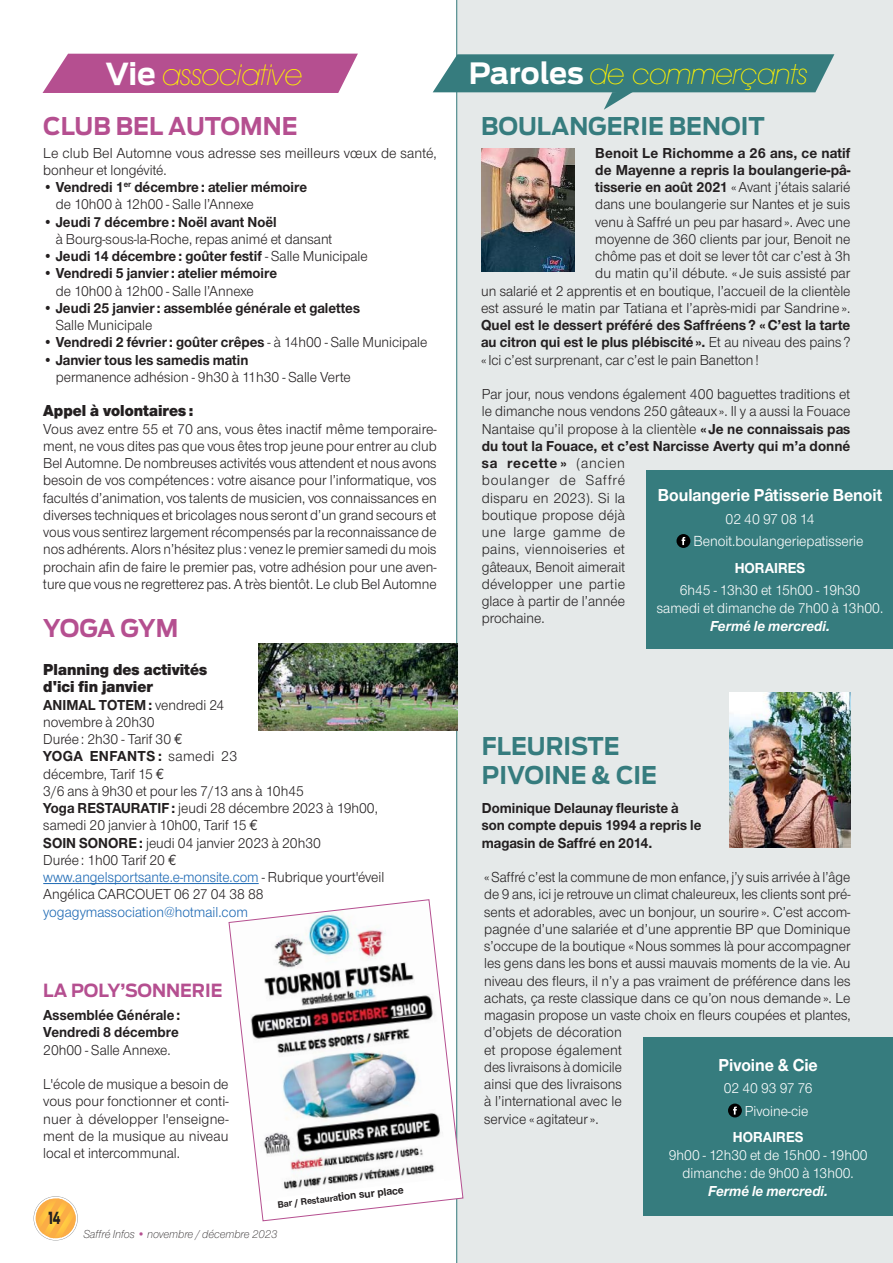
<style>
.page{position:relative;width:893px;height:1263px;background:#fff}
.page>*{position:absolute;margin:0;border:0;box-sizing:border-box;transform-origin:0 0}
.t1{font:italic 200 28.95px "Avant Garde IT Cby BT";color:#fff200}
.t2{font:italic 200 28.05px "Avant Garde IT Cby BT";color:#fff200}
.t3{font:700 24.3px/29.1px "Antenna";color:#367c7e;scale:.95 1}
.t4{font:700 24.3px "Antenna";color:#b54f90;scale:.95 1}
.t5{font:700 18px "Nimbus Sans Novus T";color:#fff;scale:.95 1}
.t6{font:700 18px "Antenna";color:#b54f90;scale:.95 1}
.t7{font:900 16.5px/17.2px "Nimbus Sans Novus T";color:#231f20;scale:.95 1}
.t8{font:900 16.5px "Antenna";color:#231f20;scale:.65 1}
.t9{font:15.15px/22.5px "Nimbus Sans Novus T";color:#fff;scale:.95 1}
.t10{font:15px/17.2px "Nimbus Sans Novus T";color:#231f20;scale:.95 1}
.t11{font:15px/17.2px "Nimbus Sans Novus T";color:#231f20}
.t12{font:15px/17.2px "Nimbus Sans Novus T";color:#231f20;scale:.94 1}
.t13{font:700 15px/17.2px "Nimbus Sans Novus T";color:#231f20;scale:.95 1}
.t14{font:15px/17.2px "Nimbus Sans Novus T";color:#231f20;scale:.96 1}
.t15{font:700 15px/17.2px "Nimbus Sans Novus T";color:#231f20;text-align:justify;scale:.96 1}
.t16{font:15px/18px "Nimbus Sans Novus T";color:#fff;text-align:center;scale:.95 1}
.t17{font:italic 700 15px "Nimbus Sans Novus T";color:#fff;scale:.95 1}
.t18{font:15px "Nimbus Sans Novus T";color:#1d69b4;scale:.95 1}
.t19{font:700 15px "Nimbus Sans Novus T";color:#fff;scale:.95 1}
.t20{font:italic 300 12px "Nimbus Sans Novus T";color:#231f20;scale:.95 1}
.t21{font:700 11.55px "Nimbus Sans Novus T";color:#231f20;scale:.95 1}
.t22{font:700 9.75px "Nimbus Sans Novus T";color:#231f20;scale:.95 1}
.s1{font-family:"Antenna";font-weight:700;font-style:normal;font-size:30.15px;color:#fff}
.s2{font-weight:400}
.s3{font-weight:700}
.s4{font-family:"Euro Mono"}
.s5{color:#1d69b4}
.s6{color:#b54f90}
.s7{font-family:"Antenna";font-weight:700;font-style:normal;font-size:29.1px;color:#fff}
</style>
<div class="page">
<svg style="left:34px;top:1196px;width:44px;height:44px"></svg>
<svg style="left:34px;top:1196px;width:43px;height:44px"></svg>
<svg style="left:36px;top:1198px;width:40px;height:40px"></svg>
<div style="left:457px;top:0;width:436px;height:1263px;background:#e5e9e9"></div>
<svg style="left:43px;top:54px;width:315px;height:39px;background:#ba5b97"></svg>
<hr style="left:43px;top:883px;width:216px;height:1px;background:#1d69b4">
<hr style="left:456px;top:0;width:1px;height:1263px;background:#367c7e">
<img style="left:259px;top:643px;width:198px;height:87px">
<img style="left:228px;top:899px;width:236px;height:322px">
<svg style="left:277px;top:1178px;width:168px;height:30px"></svg>
<img style="left:482px;top:149px;width:92px;height:122px">
<div style="left:646px;top:470px;width:247px;height:178px;background:#367c7e"></div>
<svg style="left:676px;top:534px;width:14px;height:14px"></svg>
<img style="left:729px;top:692px;width:121px;height:156px">
<div style="left:643px;top:1037px;width:250px;height:179px;background:#367c7e"></div>
<svg style="left:728px;top:1103px;width:14px;height:14px"></svg>
<svg style="left:433px;top:54px;width:401px;height:56px"></svg>
<h1 class="t1" style="left:105px;top:64px;width:198px"><span class="s1">Vie</span> associative</h1>
<h3 class="t4" style="left:43px;top:116px;width:269px">CLUB BEL AUTOMNE</h3>
<p class="t11" style="left:43px;top:145px;width:395px">Le club Bel Automne vous adresse ses meilleurs vœux de santé, bonheur et longévité.</p>
<p class="t13" style="left:56px;top:180px;width:266px;text-indent:-13px">• Vendredi 1<sup>er</sup> décembre : atelier mémoire <span class="s2">de 10h00 à 12h00 - Salle l’Annexe</span></p>
<p class="t13" style="left:43px;top:214px;width:247px">• Jeudi 7 décembre : Noël avant Noël</p>
<p class="t10" style="left:56px;top:231px;width:293px">à Bourg-sous-la-Roche, repas animé et dansant</p>
<p class="t13" style="left:43px;top:249px;width:343px">• Jeudi 14 décembre : goûter festif <span class="s2">- Salle Municipale</span></p>
<p class="t13" style="left:43px;top:266px;width:248px">• Vendredi 5 janvier : atelier mémoire</p>
<p class="t10" style="left:56px;top:283px;width:210px">de 10h00 à 12h00 - Salle l’Annexe</p>
<p class="t13" style="left:43px;top:300px;width:335px">• Jeudi 25 janvier : assemblée générale et galettes</p>
<p class="t10" style="left:56px;top:318px;width:103px">Salle Municipale</p>
<p class="t13" style="left:43px;top:335px;width:406px">• Vendredi 2 février : goûter crêpes <span class="s2">- à 14h00 - Salle Municipale</span></p>
<p class="t13" style="left:43px;top:352px;width:218px">• Janvier tous les samedis matin</p>
<p class="t10" style="left:56px;top:369px;width:312px">permanence adhésion - 9h30 à 11h30 - Salle Verte</p>
<p class="t7" style="left:43px;top:403px;width:160px">Appel à volontaires :</p>
<p class="t11" style="left:43px;top:421px;width:395px;text-align:justify">Vous avez entre 55 et 70 ans, vous êtes inactif même temporaire&shy;ment, ne vous dites pas que vous êtes trop jeune pour entrer au club Bel Automne. De nombreuses activités vous attendent et nous avons besoin de vos compétences : votre aisance pour l’informatique, vos facultés d’animation, vos talents de musicien, vos connaissances en diverses techniques et bricolages nous seront d’un grand secours et vous vous sentirez largement récompensés par la reconnaissance de nos adhérents. Alors n’hésitez plus : venez le premier samedi du mois prochain afin de faire le premier pas, votre adhésion pour une aven&shy;ture que vous ne regretterez pas. A très bientôt. Le club Bel Automne</p>
<h3 class="t4" style="left:43px;top:618px;width:144px">YOGA GYM</h3>
<p class="t7" style="left:43px;top:661px;width:174px">Planning des activités d'ici fin janvier</p>
<p class="t10" style="left:43px;top:697px;width:360px"><span class="s3">ANIMAL TOTEM :</span> vendredi 24<br>novembre à 20h30<br>Durée : 2h30 - Tarif 30 <span class="s4">€<br></span><span class="s3">YOGA ENFANTS :</span> samedi 23<br>décembre, Tarif 15 <span class="s4">€<br></span>3/6 ans à 9h30 et pour les 7/13 ans à 10h45<br><span class="s3">Yoga RESTAURATIF :</span> jeudi 28 décembre 2023 à 19h00, samedi 20 janvier à 10h00, Tarif 15 <span class="s4">€<br></span><span class="s3">SOIN SONORE :</span> jeudi 04 janvier 2023 à 20h30<br>Durée : 1h00 Tarif 20 <span class="s4">€ </span><span class="s5">www.angelsportsante.e-monsite.com</span> - Rubrique yourt'éveil<br>Angélica CARCOUET 06 27 04 38 88</p>
<p class="t18" style="left:43px;top:906px;width:217px">yogagymassociation@hotmail.com</p>
<p class="t6" style="left:43px;top:983px;width:190px">LA POLY’SONNERIE</p>
<p class="t13" style="left:43px;top:1008px;width:146px">Assemblée Générale :<br>Vendredi 8 décembre</p>
<p class="t10" style="left:43px;top:1042px;width:136px">20h00 - Salle Annexe.</p>
<p class="t10" style="left:43px;top:1077px;width:197px;text-align:justify">L'école de musique a besoin de vous pour fonctionner et conti&shy;nuer à développer l'enseigne&shy;ment de la musique au niveau local et intercommunal.</p>
<p class="t8" style="left:48px;top:1209px;width:20px">14</p>
<p class="t21" style="left:337px;top:1193px;width:71px;rotate:-7deg">tion sur place</p>
<p class="t22" style="left:277px;top:1200px;width:65px;rotate:-6deg">Bar / Restaura</p>
<p class="t20" style="left:83px;top:1227px;width:206px">Saffré Infos <span class="s6">•</span> novembre / décembre 2023</p>
<h2 class="t2" style="left:469px;top:64px;width:340px"><span class="s7">Paroles</span> de commerçants</h2>
<h3 class="t3" style="left:481px;top:113px;width:300px">BOULANGERIE BENOIT</h3>
<p class="t10" style="left:481px;top:145px;width:390px;text-align:right"><span class="s3">Benoit Le Richomme a 26 ans, ce natif<br>de Mayenne a repris la boulangerie-pâ-<br>tisserie en août 2021</span> « Avant j’étais salarié<br>dans une boulangerie sur Nantes et je suis<br>venu à Saffré un peu par hasard ». Avec une<br>moyenne de 360 clients par jour, Benoit ne<br>chôme pas et doit se lever tôt car c’est à 3h<br>du matin qu’il débute. « Je suis assisté par<br>un salarié et 2 apprentis et en boutique, l’accueil de la clientèle est assuré le matin par Tatiana et l’après-midi par Sandrine ».</p>
<p class="t15" style="left:481px;top:318px;width:386px">Quel est le dessert préféré des Saffréens ? « C’est la tarte au citron qui est le plus plébiscité ». <span class="s2">Et au niveau des pains ? « Ici c’est surprenant, car c’est le pain Banetton !</span></p>
<p class="t14" style="left:482px;top:387px;width:385px">Par jour, nous vendons également 400 baguettes traditions et le dimanche nous vendons 250 gâteaux ». Il y a aussi la Fouace<br>Nantaise qu’il propose à la clientèle <span class="s3">« Je ne connaissais pas du tout la Fouace, et c’est Narcisse Averty qui m’a donné sa recette »</span> (ancien<br>boulanger de Saffré<br>disparu en 2023). Si la<br>boutique propose déjà<br>une large gamme de<br>pains, viennoiseries et<br>gâteaux, Benoit aimerait<br>développer une partie<br>glace à partir de l’année<br>prochaine.</p>
<p class="t5" style="left:658px;top:488px;width:238px">Boulangerie Pâtisserie Benoit</p>
<p class="t9" style="left:693px;top:509px;width:181px;text-indent:32px">02 40 97 08 14<br>Benoit.boulangeriepatisserie</p>
<p class="t19" style="left:735px;top:562px;width:76px">HORAIRES</p>
<p class="t16" style="left:657px;top:582px;width:240px">6h45 - 13h30 et 15h00 - 19h30 samedi et dimanche de 7h00 à 13h00.</p>
<p class="t17" style="left:710px;top:617px;width:128px">Fermé le mercredi.</p>
<h3 class="t3" style="left:482px;top:733px;width:186px">FLEURISTE<br>PIVOINE &amp; CIE</h3>
<p class="t13" style="left:482px;top:801px;width:233px">Dominique Delaunay fleuriste à son compte depuis 1994 a repris le magasin de Saffré en 2014.</p>
<p class="t12" style="left:484px;top:870px;width:391px">« Saffré c’est la commune de mon enfance, j’y suis arrivée à l’âge de 9 ans, ici je retrouve un climat chaleureux, les clients sont pré&shy;sents et adorables, avec un bonjour, un sourire ». C’est accom&shy;pagnée d’une salariée et d’une apprentie BP que Dominique s’occupe de la boutique « Nous sommes là pour accompagner les gens dans les bons et aussi mauvais moments de la vie. Au niveau des fleurs, il n’y a pas vraiment de préférence dans les achats, ça reste classique dans ce qu’on nous demande ». Le magasin propose un vaste choix en fleurs coupées et plantes, d’objets de décoration<br>et propose également<br>des livraisons à domicile<br>ainsi que des livraisons<br>à l’international avec le<br>service « agitateur ».</p>
<p class="t5" style="left:719px;top:1058px;width:106px">Pivoine &amp; Cie</p>
<p class="t16" style="left:724px;top:1078px;width:95px;line-height:22.4px;text-align:right">02 40 93 97 76<br>Pivoine-cie</p>
<p class="t19" style="left:733px;top:1131px;width:76px">HORAIRES</p>
<p class="t16" style="left:669px;top:1147px;width:211px">9h00 - 12h30 et de 15h00 - 19h00 dimanche : de 9h00 à 13h00.</p>
<p class="t17" style="left:708px;top:1182px;width:128px">Fermé le mercredi.</p>
</div>
